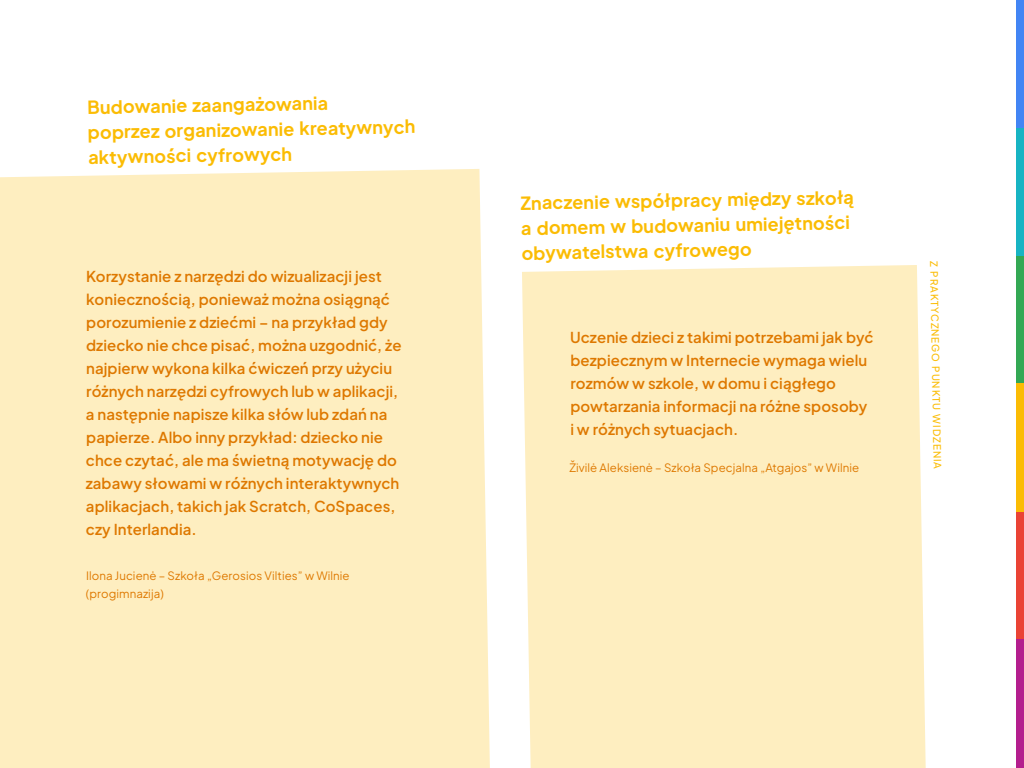
<style>
.page{position:relative;width:1024px;height:768px;background:#fff}
.page>*{position:absolute;margin:0;border:0;box-sizing:border-box;transform-origin:0 0}
.h_frame{font:700 18px/25px "Plus Jakarta Sans";color:#fbbc04}
.wyimek-z-liczbą{font:600 15px/23px "Plus Jakarta Sans";letter-spacing:.005em;color:#de7800}
.body-info{font:11.5px/18px "Plus Jakarta Sans";letter-spacing:.005em;color:#de7800}
.h_frame_type{font:500 10px "Plus Jakarta Sans";color:#fbbc04}
</style>
<div class="page">
<div style="left:1016px;top:0;width:8px;height:256px;background:#4285f4"></div>
<div style="left:1016px;top:128px;width:8px;height:128px;background:#17b4c3"></div>
<div style="left:1016px;top:256px;width:8px;height:128px;background:#33a854"></div>
<div style="left:1016px;top:384px;width:8px;height:128px;background:#fbbc04"></div>
<div style="left:1016px;top:512px;width:8px;height:128px;background:#ea4335"></div>
<div style="left:1016px;top:640px;width:8px;height:128px;background:#b41e8e"></div>
<div style="left:0;top:169px;width:490px;height:599px;background:#feeec0"></div>
<div style="left:522px;top:265px;width:404px;height:503px;background:#feeec0"></div>
<p class="h_frame" style="left:87px;top:93px;width:329px;rotate:-1deg">Budowanie zaangażowania<br>poprzez organizowanie kreatywnych aktywności cyfrowych</p>
<p class="wyimek-z-liczbą" style="left:86px;top:263px;width:317px">Korzystanie z narzędzi do wizualizacji jest koniecznością, ponieważ można osiągnąć porozumienie z dziećmi – na przykład gdy dziecko nie chce pisać, można uzgodnić, że najpierw wykona kilka ćwiczeń przy użyciu różnych narzędzi cyfrowych lub w aplikacji, a następnie napisze kilka słów lub zdań na papierze. Albo inny przykład: dziecko nie chce czytać, ale ma świetną motywację do zabawy słowami w różnych interaktywnych aplikacjach, takich jak Scratch, CoSpaces, czy Interlandia.</p>
<p class="body-info" style="left:86px;top:566px;width:265px">Ilona Jucienė – Szkoła „Gerosios Vilties” w Wilnie (progimnazija)</p>
<p class="h_frame" style="left:520px;top:189px;width:335px;rotate:-1deg">Znaczenie współpracy między szkołą a domem w budowaniu umiejętności obywatelstwa cyfrowego</p>
<p class="wyimek-z-liczbą" style="left:570px;top:324px;width:305px">Uczenie dzieci z takimi potrzebami jak być bezpiecznym w Internecie wymaga wielu rozmów w szkole, w domu i ciągłego powtarzania informacji na różne sposoby i w różnych sytuacjach.</p>
<p class="body-info" style="left:569px;top:458px;width:291px">Živilė Aleksienė – Szkoła Specjalna „Atgajos” w Wilnie</p>
<p class="h_frame_type" style="left:942px;top:261px;width:209px;rotate:89deg">Z PRAKTYCZNEGO PUNKTU WIDZENIA</p>
</div>
